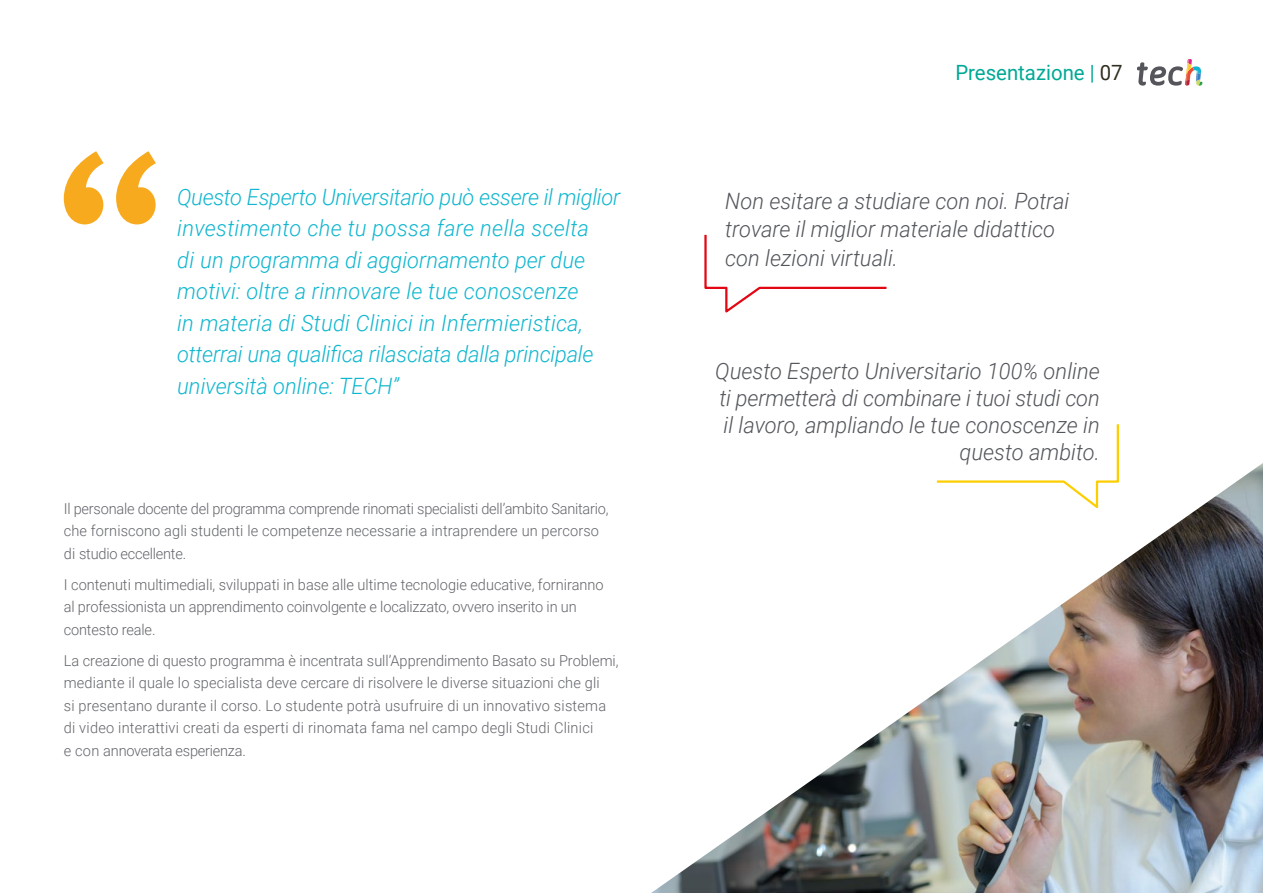
<style>
.page{position:relative;width:1263px;height:893px;background:#fff}
.page>*{position:absolute;margin:0;border:0;box-sizing:border-box;transform-origin:0 0}
.t1{font:italic 300 22.5px/31.5px "Roboto";color:#0fb6cf}
.t2{font:italic 300 22.5px/27px "Roboto";color:#52555b;text-align:right}
.t3{font:21px "Roboto";color:#00a996}
.t4{font:300 15px/22.5px "Roboto";color:#61646a}
.s1{color:#312e20}
</style>
<div class="page">
<svg style="left:64px;top:151px;width:92px;height:73px"></svg>
<svg style="left:1116px;top:424px;width:3px;height:39px"></svg>
<svg style="left:704px;top:234px;width:183px;height:79px"></svg>
<img style="left:651px;top:463px;width:612px;height:430px">
<svg style="left:1137px;top:59px;width:65px;height:27px"></svg>
<p class="t1" style="left:177px;top:180px;width:445px">Questo Esperto Universitario può essere il miglior investimento che tu possa fare nella scelta<br>di un programma di aggiornamento per due motivi: oltre a rinnovare le tue conoscenze<br>in materia di Studi Clinici in Infermieristica, otterrai una qualifica rilasciata dalla principale università online: TECH”</p>
<p class="t4" style="left:64px;top:496px;width:546px">Il personale docente del programma comprende rinomati specialisti dell’ambito Sanitario, che forniscono agli studenti le competenze necessarie a intraprendere un percorso di studio eccellente.</p>
<p class="t4" style="left:64px;top:572px;width:541px">I contenuti multimediali, sviluppati in base alle ultime tecnologie educative, forniranno al professionista un apprendimento coinvolgente e localizzato, ovvero inserito in un contesto reale.</p>
<p class="t4" style="left:64px;top:648px;width:556px">La creazione di questo programma è incentrata sull’Apprendimento Basato su Problemi, mediante il quale lo specialista deve cercare di risolvere le diverse situazioni che gli<br>si presentano durante il corso. Lo studente potrà usufruire di un innovativo sistema di video interattivi creati da esperti di rinomata fama nel campo degli Studi Clinici<br>e con annoverata esperienza.</p>
<h2 class="t3" style="left:955px;top:57px;width:169px">Presentazione | <span class="s1">07</span></h2>
<h1 class="t2" style="left:725px;top:186px;width:345px;line-height:28.5px;text-align:left">Non esitare a studiare con noi. Potrai trovare il miglior materiale didattico con lezioni virtuali.</h1>
<h1 class="t2" style="left:715px;top:357px;width:386px">Questo Esperto Universitario 100% online ti permetterà di combinare i tuoi studi con il lavoro, ampliando le tue conoscenze in questo ambito.</h1>
</div>
